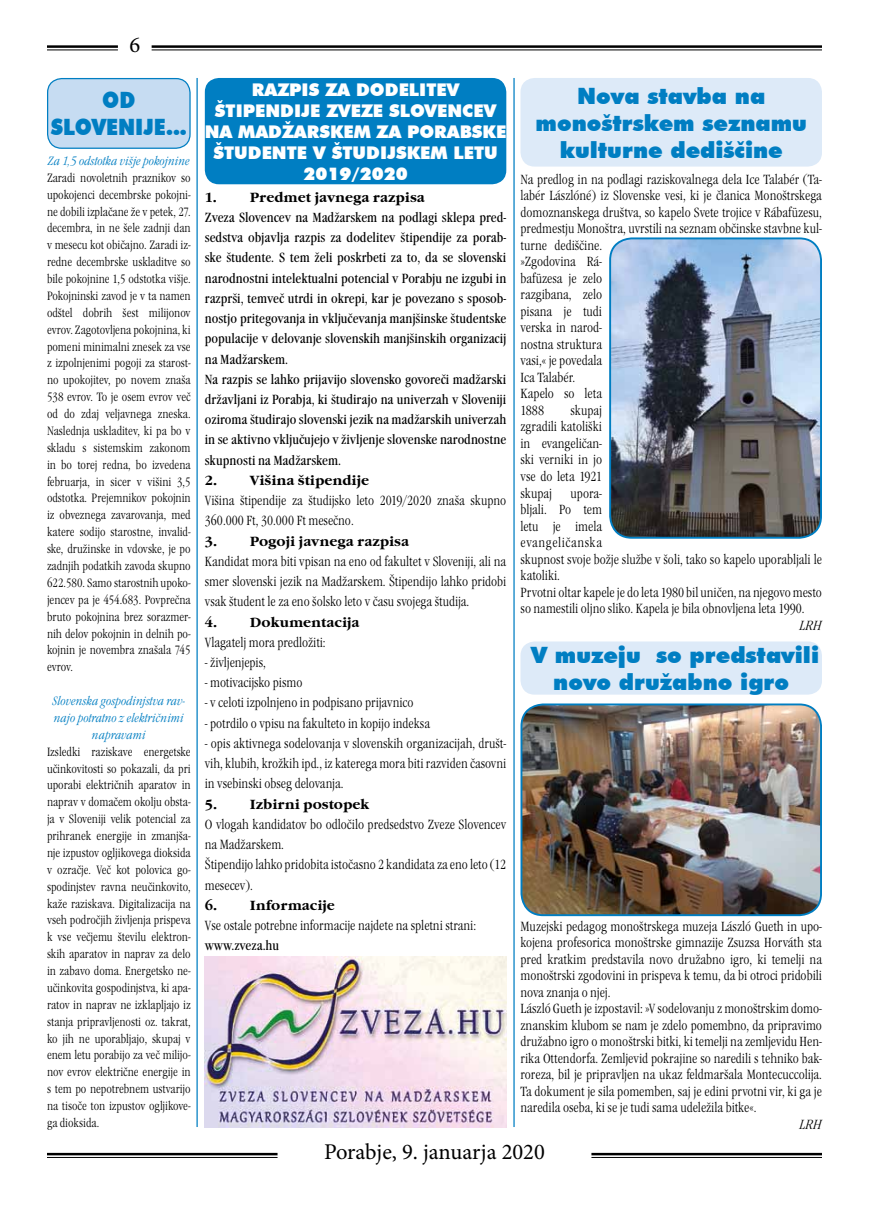
<style>
.page{position:relative;width:869px;height:1205px;background:#fff}
.page>*{position:absolute;margin:0;border:0;box-sizing:border-box;transform-origin:0 0}
.t1{font:900 22.5px/27px "Futura BT";color:#007ec2;text-align:center}
.t2{font:22.5px "Minion Pro";color:#000}
.t3{font:900 22.5px "Futura BT";color:#007ec2;scale:.9 1}
.t4{font:900 17.5px "Futura BT";color:#fff}
.t5{font:13.75px/16.5px "Garamond Itc TEE Ligh Cond";color:#000}
.t6{font:condensed 13.75px/20.2px "Garamond Itc TEE";color:#000}
.t7{font:700 13.75px "Garamond Itc TEE";color:#000}
.t8{font:13.75px "Garamond Itc TEE Ligh Cond Ital";color:#000}
.t9{font:12.5px/16.9px "Garamond Itc TEE Ligh Cond";color:#000;text-align:justify}
.t10{font:12.5px/16.9px "Garamond Itc TEE Ligh Cond Ital";color:#007ec2;text-align:center}
</style>
<div class="page">
<hr style="left:47px;top:45px;width:71px;height:3px;background:#000">
<hr style="left:47px;top:50px;width:71px;height:1px;background:#000">
<hr style="left:151px;top:45px;width:670px;height:3px;background:#000">
<hr style="left:151px;top:50px;width:670px;height:1px;background:#000">
<hr style="left:47px;top:1153px;width:230px;height:2px;background:#000">
<hr style="left:47px;top:1157px;width:230px;height:1px;background:#000">
<hr style="left:591px;top:1153px;width:230px;height:2px;background:#000">
<hr style="left:591px;top:1157px;width:230px;height:1px;background:#000">
<div style="left:48px;top:79px;width:142px;height:69px;background:#c6dcf2;border-radius:14px"></div>
<div style="left:47px;top:78px;width:143px;height:71px;border:1px solid #007ec2;border-radius:14px"></div>
<hr style="left:196px;top:78px;width:2px;height:1049px;background:#007ec2">
<div style="left:205px;top:78px;width:301px;height:106px;background:#007ec2;border-radius:14px"></div>
<div style="left:520px;top:78px;width:301px;height:89px;background:#ddeaf8;border-radius:14px"></div>
<img style="left:523px;top:704px;width:297px;height:211px">
<div style="left:520px;top:703px;width:301px;height:213px;border:2px solid #007ec2;border-radius:22px"></div>
<img style="left:205px;top:956px;width:301px;height:171px">
<hr style="left:513px;top:78px;width:1px;height:1049px;background:#007ec2">
<img style="left:610px;top:238px;width:210px;height:300px">
<div style="left:609px;top:237px;width:212px;height:302px;border:2px solid #007ec2;border-radius:22px"></div>
<div style="left:520px;top:641px;width:301px;height:53px;background:#ddeaf8;border-radius:14px"></div>
<h1 class="t2" style="left:129px;top:30px;width:12px">6</h1>
<h1 class="t3" style="left:102px;top:87px;width:19px">OD</h1>
<h1 class="t3" style="left:51px;top:114px;width:30px">SLOVE</h1>
<h1 class="t3" style="left:118px;top:114px;width:78px">NIJE...</h1>
<p class="t10" style="left:48px;top:153px;width:143px">Za 1,5 odstotka višje pokojnine</p>
<p class="t9" style="left:47px;top:169px;width:145px">Zaradi novoletnih praznikov so upokojenci decembrske pokojni&shy;ne dobili izplačane že v petek, 27. decembra, in ne šele zadnji dan v mesecu kot običajno. Zaradi iz&shy;redne decembrske uskladitve so bile pokojnine 1,5 odstotka višje.<br>Pokojninski zavod je v ta namen odštel dobrih šest milijonov evrov. Zagotovljena pokojnina, ki pomeni minimalni znesek za vse z izpolnjenimi pogoji za starost&shy;no upokojitev, po novem znaša 538 evrov. To je osem evrov več od do zdaj veljavnega zneska.<br>Naslednja uskladitev, ki pa bo v skladu s sistemskim zakonom in bo torej redna, bo izvedena februarja, in sicer v višini 3,5 odstotka. Prejemnikov pokojnin iz obveznega zavarovanja, med katere sodijo starostne, invalid&shy;ske, družinske in vdovske, je po zadnjih podatkih zavoda skupno 622.580. Samo starostnih upoko&shy;jencev pa je 454.683. Povprečna bruto pokojnina brez sorazmer&shy;nih delov pokojnin in delnih po&shy;kojnin je novembra znašala 745 evrov.</p>
<p class="t10" style="left:52px;top:693px;width:134px">Slovenska gospodinjstva rav&shy;najo potratno z električnimi napravami</p>
<p class="t9" style="left:47px;top:743px;width:145px">Izsledki raziskave energetske učinkovitosti so pokazali, da pri uporabi električnih aparatov in naprav v domačem okolju obsta&shy;ja v Sloveniji velik potencial za prihranek energije in zmanjša&shy;nje izpustov ogljikovega dioksida v ozračje. Več kot polovica go&shy;spodinjstev ravna neučinkovito, kaže raziskava. Digitalizacija na vseh področjih življenja prispeva k vse večjemu številu elektron&shy;skih aparatov in naprav za delo in zabavo doma. Energetsko ne&shy;učinkovita gospodinjstva, ki apa&shy;ratov in naprav ne izklapljajo iz stanja pripravljenosti oz. takrat, ko jih ne uporabljajo, skupaj v enem letu porabijo za več milijo&shy;nov evrov električne energije in s tem po nepotrebnem ustvarijo na tisoče ton izpustov ogljikove&shy;ga dioksida.</p>
<p class="t4" style="left:252px;top:79px;width:209px">RAZPIS ZA DODELITEV</p>
<p class="t4" style="left:215px;top:100px;width:283px">ŠTIPENDIJE ZVEZE SLOVENCEV</p>
<p class="t4" style="left:205px;top:121px;width:303px">NA MADŽARSKEM ZA PORABSKE</p>
<p class="t4" style="left:213px;top:142px;width:34px">ŠTUDE</p>
<p class="t4" style="left:272px;top:142px;width:92px">NTE V ŠTUDIJ</p>
<p class="t4" style="left:396px;top:142px;width:25px">SKEM</p>
<p class="t4" style="left:453px;top:142px;width:44px">LETU</p>
<p class="t4" style="left:303px;top:163px;width:106px">2019/2020</p>
<p class="t7" style="left:205px;top:189px;width:221px">1. Predmet javnega razpisa</p>
<p class="t6" style="left:205px;top:207px;width:303px">Zveza Slovencev na Madžarskem na podlagi sklepa pred&shy;sedstva objavlja razpis za dodelitev štipendije za porab&shy;ske študente. S tem želi poskrbeti za to, da se slovenski narodnostni intelektualni potencial v Porabju ne izgubi in razprši, temveč utrdi in okrepi, kar je povezano s sposob&shy;nostjo pritegovanja in vključevanja manjšinske študentske populacije v delovanje slovenskih manjšinskih organizacij na Madžarskem.<br>Na razpis se lahko prijavijo slovensko govoreči madžarski državljani iz Porabja, ki študirajo na univerzah v Sloveniji oziroma študirajo slovenski jezik na madžarskih univerzah in se aktivno vključujejo v življenje slovenske narodnostne skupnosti na Madžarskem.</p>
<p class="t7" style="left:205px;top:472px;width:166px">2. Višina štipendije</p>
<p class="t5" style="left:205px;top:490px;width:303px;line-height:20.2px">Višina štipendije za študijsko leto 2019/2020 znaša skupno<br>360.000 Ft, 30.000 Ft mesečno.</p>
<p class="t7" style="left:205px;top:533px;width:206px">3. Pogoji javnega razpisa</p>
<p class="t5" style="left:205px;top:551px;width:303px;line-height:20.2px;text-align:justify">Kandidat mora biti vpisan na eno od fakultet v Sloveniji, ali na smer slovenski jezik na Madžarskem. Štipendijo lahko pridobi vsak študent le za eno šolsko leto v času svojega študija.</p>
<p class="t7" style="left:205px;top:614px;width:156px">4. Dokumentacija</p>
<p class="t5" style="left:205px;top:634px;width:122px">Vlagatelj mora predložiti:</p>
<p class="t5" style="left:205px;top:654px;width:63px">- življenjepis,</p>
<p class="t5" style="left:205px;top:674px;width:99px">- motivacijsko pismo</p>
<p class="t5" style="left:205px;top:695px;width:210px">- v celoti izpolnjeno in podpisano prijavnico</p>
<p class="t5" style="left:205px;top:715px;width:226px">- potrdilo o vpisu na fakulteto in kopijo indeksa</p>
<p class="t5" style="left:205px;top:733px;width:303px;line-height:20.2px;text-align:justify">- opis aktivnega sodelovanja v slovenskih organizacijah, društ&shy;vih, klubih, krožkih ipd., iz katerega mora biti razviden časovni in vsebinski obseg delovanja.</p>
<p class="t7" style="left:205px;top:796px;width:166px">5. Izbirni postopek</p>
<p class="t5" style="left:205px;top:814px;width:303px;line-height:20.2px">O vlogah kandidatov bo odločilo predsedstvo Zveze Slovencev na Madžarskem.<br>Štipendijo lahko pridobita istočasno 2 kandidata za eno leto (12 mesecev).</p>
<p class="t7" style="left:205px;top:897px;width:131px">6. Informacije</p>
<p class="t5" style="left:205px;top:917px;width:273px">Vse ostale potrebne informacije najdete na spletni strani:</p>
<p class="t6" style="left:205px;top:935px;width:76px">www.zveza.hu</p>
<h1 class="t1" style="left:535px;top:82px;width:273px">Nova stavba na monoštrskem seznamu kulturne dediščine</h1>
<p class="t5" style="left:520px;top:171px;width:303px">Na predlog in na podlagi raziskovalnega dela Ice Talabér (Ta&shy;labér Lászlóné) iz Slovenske vesi, ki je članica Monoštrskega domoznanskega društva, so kapelo Svete trojice v Rábafüzesu, predmestju Monoštra, uvrstili na seznam občinske stavbne kul&shy;turne dediščine.<br>»Zgodovina Rá-<br>bafüzesa je zelo<br>razgibana, zelo<br>pisana je tudi<br>verska in narod-<br>nostna struktura<br>vasi,« je povedala<br>Ica Talabér.<br>Kapelo so leta<br>1888</p>
<p class="t5" style="left:520px;top:402px;width:83px;text-align:justify;text-indent:50px">skupaj zgradili katoliški in evangeličan&shy;ski verniki in jo vse do leta 1921 skupaj</p>
<p class="t5" style="left:520px;top:485px;width:303px;text-indent:50px">upora-<br>bljali. Po tem<br>letu je imela<br>evangeličanska<br>skupnost svoje božje službe v šoli, tako so kapelo uporabljali le katoliki.<br>Prvotni oltar kapele je do leta 1980 bil uničen, na njegovo mesto so namestili oljno sliko. Kapela je bila obnovljena leta 1990.</p>
<p class="t8" style="left:799px;top:617px;width:24px">LRH</p>
<h1 class="t1" style="left:531px;top:641px;width:289px">V muzeju so predstavili novo družabno igro</h1>
<p class="t5" style="left:520px;top:918px;width:303px">Muzejski pedagog monoštrskega muzeja László Gueth in upo&shy;kojena profesorica monoštrske gimnazije Zsuzsa Horváth sta pred kratkim predstavila novo družabno igro, ki temelji na monoštrski zgodovini in prispeva k temu, da bi otroci pridobili nova znanja o njej.<br>László Gueth je izpostavil: »V sodelovanju z monoštrskim domo&shy;znanskim klubom se nam je zdelo pomembno, da pripravimo družabno igro o monoštrski bitki, ki temelji na zemljevidu Hen&shy;rika Ottendorfa. Zemljevid pokrajine so naredili s tehniko bak&shy;roreza, bil je pripravljen na ukaz feldmaršala Montecuccolija.<br>Ta dokument je sila pomemben, saj je edini prvotni vir, ki ga je naredila oseba, ki se je tudi sama udeležila bitke«.</p>
<p class="t8" style="left:799px;top:1117px;width:24px">LRH</p>
<h1 class="t2" style="left:324px;top:1137px;width:222px">Porabje, 9. januarja 2020</h1>
</div>
